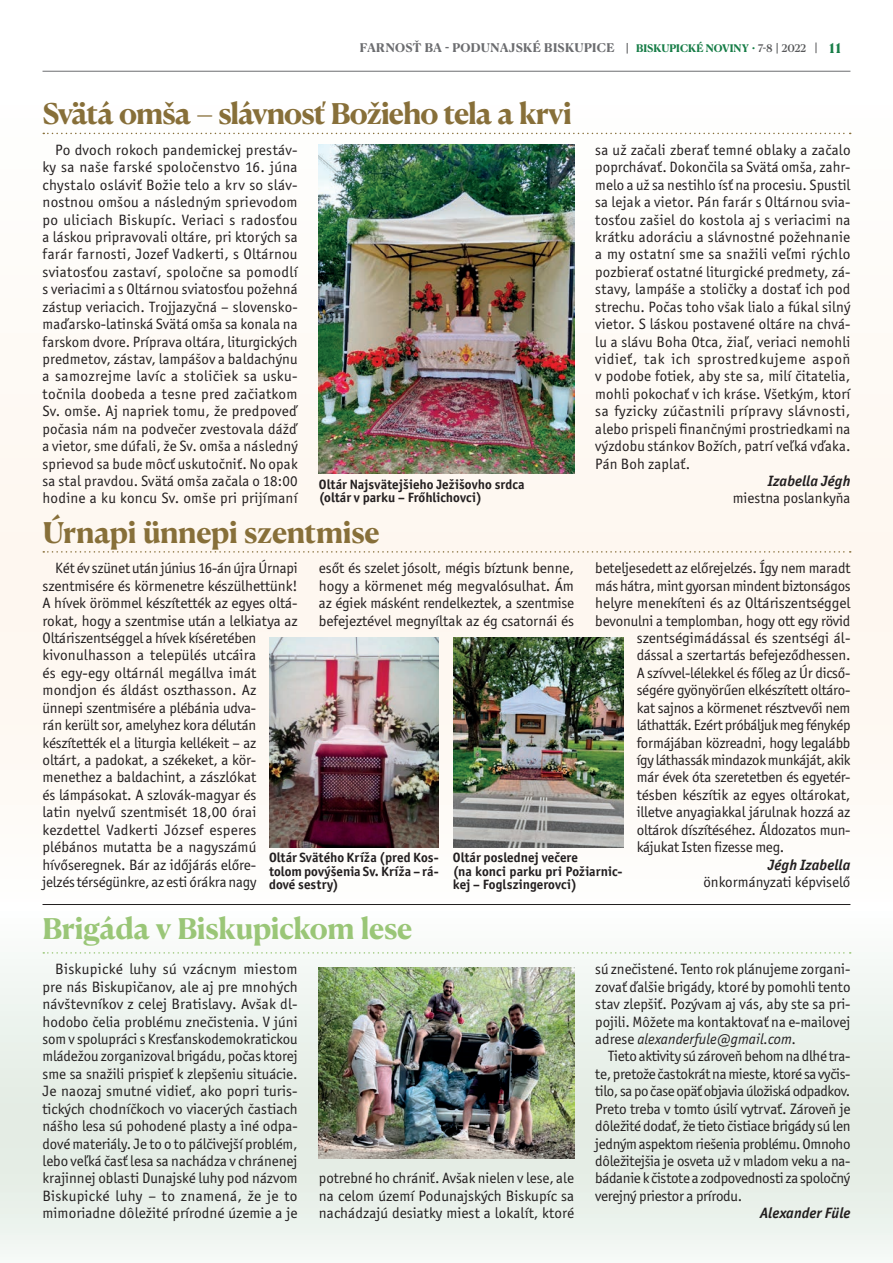
<style>
.page{position:relative;width:893px;height:1263px;background:#fff}
.page>*{position:absolute;margin:0;border:0;box-sizing:border-box;transform-origin:0 0}
.t1{font:700 28.5px "Canela Text";letter-spacing:-.03em;color:#876f39}
.t2{font:700 28.5px "Canela Text";letter-spacing:-.02em;color:#9ac677}
.t3{font:15px/17.4px "Officina Sans Itc TOT";letter-spacing:-.005em;color:#231f20;text-align:justify}
.t4{font:italic 700 15px "Officina Sans Itc TOT";color:#231f20}
.t5{font:700 13.5px/13.5px "Officina Sans Itc TOT";letter-spacing:.005em;color:#231f20}
.t6{font:700 13.5px "Canela Text";color:#177d47}
.t7{font:700 12px "Canela Text";letter-spacing:.02em;color:#6c6d70}
.t8{font:700 10.5px "Canela Text";letter-spacing:-.005em;color:#177d47}
.s1{font-weight:500;font-size:13.5px}
.s2{font-weight:500;color:#57585a}
.s3{font-style:italic}
</style>
<div class="page">
<hr style="left:43px;top:71px;width:807px;height:1px;background:#6c6d70">
<svg style="left:0;top:904px;width:893px;height:350px"></svg>
<div style="left:0;top:85px;width:893px;height:819px;background:#fefaf5"></div>
<svg style="left:43px;top:133px;width:808px;height:1px"></svg>
<svg style="left:43px;top:551px;width:808px;height:2px"></svg>
<svg style="left:43px;top:952px;width:808px;height:2px"></svg>
<img style="left:319px;top:145px;width:255px;height:328px">
<img style="left:454px;top:637px;width:170px;height:210px">
<img style="left:269px;top:638px;width:170px;height:209px">
<img style="left:319px;top:967px;width:255px;height:191px">
<hr style="left:43px;top:904px;width:807px;height:1px;background:#231f20">
<p class="t7" style="left:360px;top:37px;width:256px">FARNOSŤ BA - PODUNAJSKÉ BISKUPICE</p>
<p class="t8" style="left:636px;top:39px;width:172px">BISKUPICKÉ NOVINY <span class="s1">·</span> <span class="s2">7-8 2022</span></p>
<p class="t6" style="left:829px;top:36px;width:14px">11</p>
<h1 class="t1" style="left:43px;top:88px;width:531px">Svätá omša – slávnosť Božieho tela a krvi</h1>
<p class="t3" style="left:43px;top:141px;width:257px;text-indent:13px">Po dvoch rokoch pandemickej prestáv&shy;ky sa naše farské spoločenstvo 16. júna chystalo osláviť Božie telo a krv so sláv&shy;nostnou omšou a následným sprievodom po uliciach Biskupíc. Veriaci s radosťou a láskou pripravovali oltáre, pri ktorých sa farár farnosti, Jozef Vadkerti, s Oltárnou sviatosťou zastaví, spoločne sa pomodlí s veriacimi a s Oltárnou sviatosťou požehná zástup veriacich. Trojjazyčná – slovensko&shy;maďarsko-latinská Svätá omša sa konala na farskom dvore. Príprava oltára, liturgických predmetov, zástav, lampášov a baldachýnu a samozrejme lavíc a stoličiek sa usku&shy;točnila doobeda a tesne pred začiatkom Sv. omše. Aj napriek tomu, že predpoveď počasia nám na podvečer zvestovala dážď a vietor, sme dúfali, že Sv. omša a následný sprievod sa bude môcť uskutočniť. No opak sa stal pravdou. Svätá omša začala o 18:00 hodine a ku koncu Sv. omše pri prijímaní</p>
<p class="t3" style="left:595px;top:141px;width:257px">sa už začali zberať temné oblaky a začalo poprchávať. Dokončila sa Svätá omša, zahr&shy;melo a už sa nestihlo ísť na procesiu. Spustil sa lejak a vietor. Pán farár s Oltárnou svia&shy;tosťou zašiel do kostola aj s veriacimi na krátku adoráciu a slávnostné požehnanie a my ostatní sme sa snažili veľmi rýchlo pozbierať ostatné liturgické predmety, zá&shy;stavy, lampáše a stoličky a dostať ich pod strechu. Počas toho však lialo a fúkal silný vietor. S láskou postavené oltáre na chvá&shy;lu a slávu Boha Otca, žiaľ, veriaci nemohli vidieť, tak ich sprostredkujeme aspoň v podobe fotiek, aby ste sa, milí čitatelia, mohli pokochať v ich kráse. Všetkým, ktorí sa fyzicky zúčastnili prípravy slávnosti, alebo prispeli finančnými prostriedkami na výzdobu stánkov Božích, patrí veľká vďaka.<br>Pán Boh zaplať.</p>
<p class="t4" style="left:768px;top:472px;width:84px">Izabella Jégh</p>
<p class="t3" style="left:733px;top:490px;width:119px">miestna poslankyňa</p>
<p class="t5" style="left:319px;top:477px;width:207px">Oltár Najsvätejšieho Ježišovho srdca (oltár v parku – Frőhlichovci)</p>
<h1 class="t1" style="left:43px;top:506px;width:339px">Úrnapi ünnepi szentmise</h1>
<p class="t3" style="left:43px;top:560px;width:257px;text-align:left;text-indent:13px">Két év szünet után június 16-án újra Úrnapi szentmisére és körmenetre készülhettünk!<br>A hívek örömmel készítették az egyes oltá&shy;rokat, hogy a szentmise után a lelkiatya az Oltáriszentséggel a hívek kíséretében kivonulhasson a település utcáira<br>és egy-egy oltárnál megállva imát mondjon és áldást oszthasson. Az ünnepi szentmisére a plébánia udva-<br>rán került sor, amelyhez kora délután készítették el a liturgia kellékeit – az oltárt, a padokat, a székeket, a kör&shy;menethez a baldachint, a zászlókat<br>és lámpásokat. A szlovák-magyar és<br>latin nyelvű szentmisét 18,00 órai kezdettel Vadkerti József esperes plébános mutatta be a nagyszámú hívőseregnek. Bár az időjárás előre-<br>jelzés térségünkre, az esti órákra nagy</p>
<p class="t3" style="left:319px;top:560px;width:257px">esőt és szelet jósolt, mégis bíztunk benne, hogy a körmenet még megvalósulhat. Ám az égiek másként rendelkeztek, a szentmise befejeztével megnyíltak az ég csatornái és</p>
<p class="t3" style="left:595px;top:560px;width:257px">beteljesedett az előrejelzés. Így nem maradt</p>
<p class="t3" style="left:595px;top:577px;width:257px">más hátra, mint gyorsan mindent biztonságos</p>
<p class="t3" style="left:595px;top:594px;width:257px">helyre menekíteni és az Oltáriszentséggel</p>
<p class="t3" style="left:595px;top:612px;width:257px">bevonulni a templomban, hogy ott egy rövid</p>
<p class="t3" style="left:637px;top:629px;width:215px">szentségimádással és szentségi ál-</p>
<p class="t3" style="left:637px;top:647px;width:215px">dással a szertartás befejeződhessen.</p>
<p class="t3" style="left:637px;top:664px;width:215px">A szívvel-lélekkel és főleg az Úr dicső-</p>
<p class="t3" style="left:637px;top:682px;width:215px">ségére gyönyörűen elkészített oltáro-</p>
<p class="t3" style="left:637px;top:699px;width:215px">kat sajnos a körmenet résztvevői nem</p>
<p class="t3" style="left:637px;top:716px;width:215px">láthatták. Ezért próbáljuk meg fénykép</p>
<p class="t3" style="left:637px;top:734px;width:215px">formájában közreadni, hogy legalább</p>
<p class="t3" style="left:637px;top:751px;width:215px">így láthassák mindazok munkáját, akik</p>
<p class="t3" style="left:637px;top:769px;width:215px">már évek óta szeretetben és egyetér-</p>
<p class="t3" style="left:637px;top:786px;width:215px">tésben készítik az egyes oltárokat,</p>
<p class="t3" style="left:637px;top:804px;width:215px">illetve anyagiakkal járulnak hozzá az</p>
<p class="t3" style="left:637px;top:821px;width:215px">oltárok díszítéséhez. Áldozatos mun-</p>
<p class="t3" style="left:637px;top:838px;width:149px">kájukat Isten fizesse meg.</p>
<p class="t4" style="left:768px;top:855px;width:84px">Jégh Izabella</p>
<p class="t3" style="left:703px;top:873px;width:149px">önkormányzati képviselő</p>
<p class="t5" style="left:269px;top:851px;width:171px;text-align:justify">Oltár Svätého Kríža (pred Kos&shy;tolom povýšenia Sv. Kríža – rá&shy;dové sestry)</p>
<p class="t5" style="left:453px;top:851px;width:171px">Oltár poslednej večere<br>(na konci parku pri Požiarnic&shy;kej – Foglszingerovci)</p>
<h1 class="t2" style="left:43px;top:902px;width:371px">Brigáda v Biskupickom lese</h1>
<p class="t3" style="left:43px;top:960px;width:257px;text-indent:13px">Biskupické luhy sú vzácnym miestom pre nás Biskupičanov, ale aj pre mnohých návštevníkov z celej Bratislavy. Avšak dl&shy;hodobo čelia problému znečistenia. V júni som v spolupráci s Kresťanskodemokratickou mládežou zorganizoval brigádu, počas ktorej sme sa snažili prispieť k zlepšeniu situácie.<br>Je naozaj smutné vidieť, ako popri turis&shy;tických chodníčkoch vo viacerých častiach nášho lesa sú pohodené plasty a iné odpa&shy;dové materiály. Je to o to pálčivejší problém, lebo veľká časť lesa sa nachádza v chránenej krajinnej oblasti Dunajské luhy pod názvom Biskupické luhy – to znamená, že je to mimoriadne dôležité prírodné územie a je</p>
<p class="t3" style="left:319px;top:1170px;width:257px">potrebné ho chrániť. Avšak nielen v lese, ale na celom území Podunajských Biskupíc sa nachádzajú desiatky miest a lokalít, ktoré</p>
<p class="t3" style="left:595px;top:960px;width:257px">sú znečistené. Tento rok plánujeme zorgani&shy;zovať ďalšie brigády, ktoré by pomohli tento stav zlepšiť. Pozývam aj vás, aby ste sa pri&shy;pojili. Môžete ma kontaktovať na e-mailovej adrese <span class="s3">alexanderfule@gmail.com.</span></p>
<p class="t3" style="left:595px;top:1048px;width:257px;text-indent:13px">Tieto aktivity sú zároveň behom na dlhé tra&shy;te, pretože častokrát na mieste, ktoré sa vyčis&shy;tilo, sa po čase opäť objavia úložiská odpadkov.<br>Preto treba v tomto úsilí vytrvať. Zároveň je dôležité dodať, že tieto čistiace brigády sú len jedným aspektom riešenia problému. Omnoho dôležitejšia je osveta už v mladom veku a na&shy;bádanie k čistote a zodpovednosti za spoločný verejný priestor a prírodu.</p>
<p class="t4" style="left:760px;top:1204px;width:92px">Alexander Füle</p>
</div>
